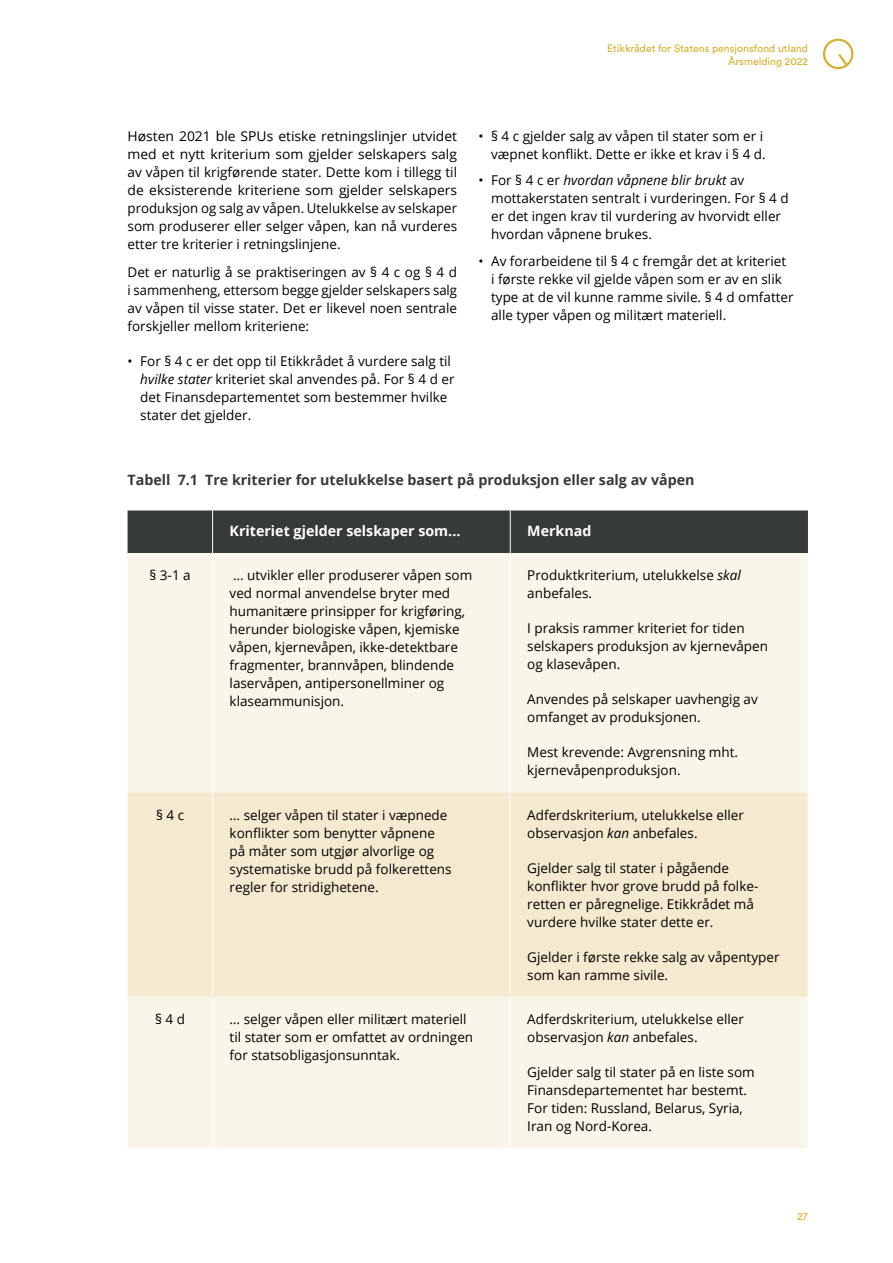
<style>
.page{position:relative;width:893px;height:1263px;background:#fff}
.page>*{position:absolute;margin:0;border:0;box-sizing:border-box;transform-origin:0 0}
.t1{font:700 14.25px "Open Sans";color:#373a3b}
.avsnitt-tittel{font:700 14.25px "Open Sans";color:#fff}
.t2{font:13.5px/18px "Open Sans";color:#000}
.t3{font:10.5px/13.5px "Circular Std";color:#d3b033;text-align:right}
.s1{font-style:italic}
</style>
<div class="page">
<div style="left:823px;top:39px;width:30px;height:30px;border:2px solid #d3b033;border-radius:50%"></div>
<svg style="left:836px;top:54px;width:14px;height:14px"></svg>
<div style="left:128px;top:510px;width:680px;height:43px;background:#373a3b"></div>
<div style="left:128px;top:553px;width:679px;height:595px;background:#faf5e9"></div>
<div style="left:128px;top:792px;width:679px;height:205px;background:#f5ead0"></div>
<hr style="left:212px;top:510px;width:1px;height:43px;background:#fff">
<hr style="left:510px;top:510px;width:1px;height:43px;background:#fff">
<hr style="left:212px;top:553px;width:1px;height:239px;background:#fff">
<hr style="left:510px;top:553px;width:1px;height:239px;background:#fff">
<hr style="left:212px;top:792px;width:1px;height:205px;background:#fff">
<hr style="left:510px;top:792px;width:1px;height:205px;background:#fff">
<hr style="left:212px;top:997px;width:1px;height:151px;background:#fff">
<hr style="left:510px;top:997px;width:1px;height:151px;background:#fff">
<p class="t3" style="left:607px;top:41px;width:202px">Etikkrådet for Statens pensjonsfond utland<br>Årsmelding 2022</p>
<p class="t2" style="left:128px;top:126px;width:331px;text-align:justify">Høsten 2021 ble SPUs etiske retningslinjer utvidet med et nytt kriterium som gjelder selskapers salg av våpen til krigførende stater. Dette kom i tillegg til de eksisterende kriteriene som gjelder selskapers produksjon og salg av våpen. Utelukkelse av selskaper som produserer eller selger våpen, kan nå vurderes etter tre kriterier i retningslinjene.</p>
<p class="t2" style="left:128px;top:263px;width:331px;text-align:justify">Det er naturlig å se praktiseringen av § 4 c og § 4 d i sammenheng, ettersom begge gjelder selskapers salg av våpen til visse stater. Det er likevel noen sentrale forskjeller mellom kriteriene:</p>
<p class="t2" style="left:140px;top:352px;width:316px;text-indent:-13px">• For § 4 c er det opp til Etikkrådet å vurdere salg til <span class="s1">hvilke stater</span> kriteriet skal anvendes på. For § 4 d er det Finansdepartementet som bestemmer hvilke stater det gjelder.</p>
<p class="t2" style="left:478px;top:126px;width:289px;text-align:right">• § 4 c gjelder salg av våpen til stater som er i væpnet konflikt. Dette er ikke et krav i § 4 d.</p>
<p class="t2" style="left:491px;top:171px;width:299px;text-indent:-13px">• For § 4 c er <span class="s1">hvordan våpnene blir brukt</span> av mottakerstaten sentralt i vurderingen. For § 4 d er det ingen krav til vurdering av hvorvidt eller hvordan våpnene brukes.</p>
<p class="t2" style="left:491px;top:251px;width:304px;text-indent:-13px">• Av forarbeidene til § 4 c fremgår det at kriteriet<br>i første rekke vil gjelde våpen som er av en slik type at de vil kunne ramme sivile. § 4 d omfatter alle typer våpen og militært materiell.</p>
<p class="t1" style="left:128px;top:469px;width:569px">Tabell 7.1 Tre kriterier for utelukkelse basert på produksjon eller salg av våpen</p>
<h3 class="avsnitt-tittel" style="left:230px;top:521px;width:232px">Kriteriet gjelder selskaper som...</h3>
<h3 class="avsnitt-tittel" style="left:527px;top:521px;width:66px">Merknad</h3>
<p class="t2" style="left:149px;top:566px;width:43px">§ 3-1 a</p>
<p class="t2" style="left:230px;top:566px;width:244px">… utvikler eller produserer våpen som ved normal anvendelse bryter med humanitære prinsipper for krigføring, herunder biologiske våpen, kjemiske våpen, kjernevåpen, ikke-detektbare fragmenter, brannvåpen, blindende laservåpen, antipersonellminer og klaseammunisjon.</p>
<p class="t2" style="left:527px;top:566px;width:215px">Produktkriterium, utelukkelse <span class="s1">skal </span>anbefales.</p>
<p class="t2" style="left:527px;top:619px;width:242px">I praksis rammer kriteriet for tiden selskapers produksjon av kjernevåpen og klasevåpen.</p>
<p class="t2" style="left:527px;top:690px;width:232px">Anvendes på selskaper uavhengig av omfanget av produksjonen.</p>
<p class="t2" style="left:527px;top:743px;width:212px">Mest krevende: Avgrensning mht. kjernevåpenproduksjon.</p>
<p class="t2" style="left:156px;top:805px;width:30px">§ 4 c</p>
<p class="t2" style="left:230px;top:805px;width:224px">… selger våpen til stater i væpnede konflikter som benytter våpnene på måter som utgjør alvorlige og systematiske brudd på folkerettens regler for stridighetene.</p>
<p class="t2" style="left:527px;top:805px;width:218px">Adferdskriterium, utelukkelse eller observasjon <span class="s1">kan</span> anbefales.</p>
<p class="t2" style="left:527px;top:858px;width:231px">Gjelder salg til stater i pågående konflikter hvor grove brudd på folke&shy;retten er påregnelige. Etikkrådet må vurdere hvilke stater dette er.</p>
<p class="t2" style="left:527px;top:947px;width:254px">Gjelder i første rekke salg av våpentyper som kan ramme sivile.</p>
<p class="t2" style="left:155px;top:1010px;width:31px">§ 4 d</p>
<p class="t2" style="left:230px;top:1010px;width:245px">… selger våpen eller militært materiell til stater som er omfattet av ordningen for statsobligasjonsunntak.</p>
<p class="t2" style="left:527px;top:1010px;width:218px">Adferdskriterium, utelukkelse eller observasjon <span class="s1">kan</span> anbefales.</p>
<p class="t2" style="left:527px;top:1063px;width:229px">Gjelder salg til stater på en liste som<br>Finansdepartementet har bestemt.<br>For tiden: Russland, Belarus, Syria,<br>Iran og Nord-Korea.</p>
<p class="t3" style="left:797px;top:1209px;width:12px">27</p>
</div>
